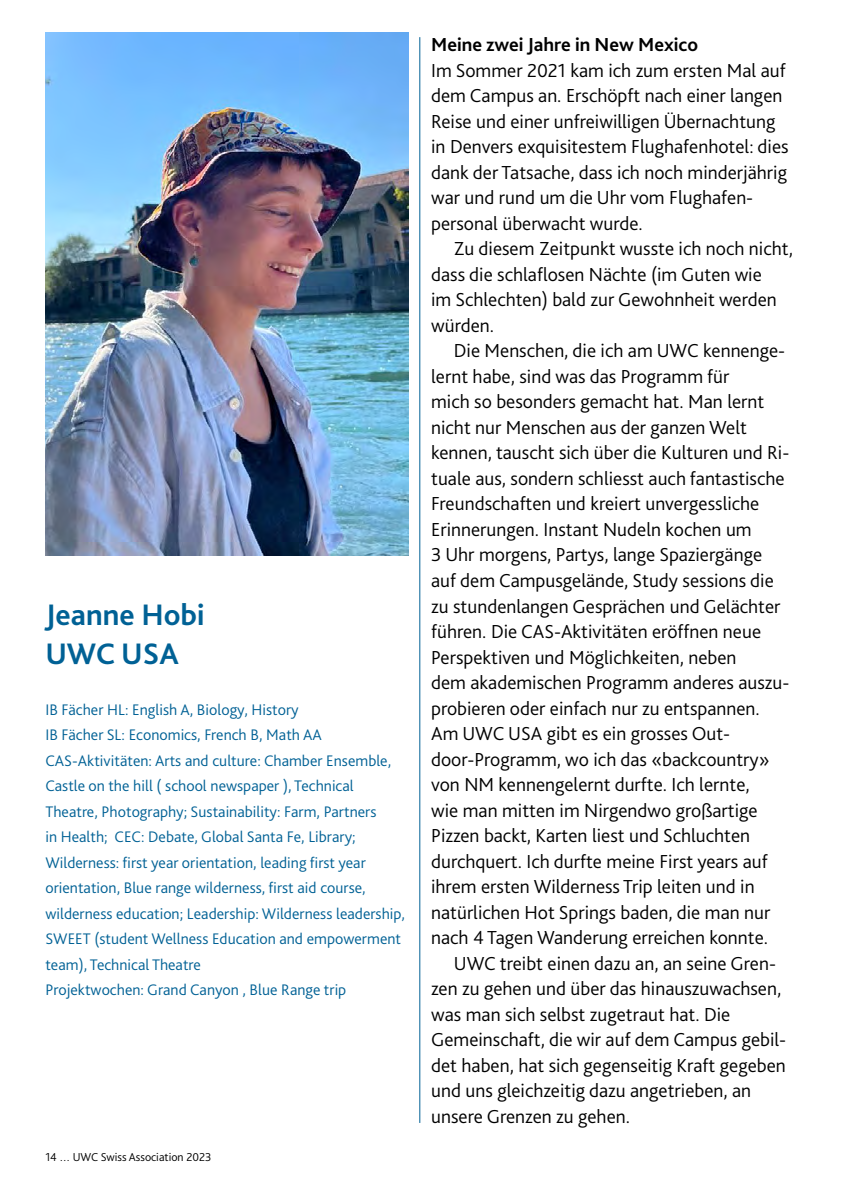
<style>
.page{position:relative;width:868px;height:1191px;background:#fff}
.page>*{position:absolute;margin:0;border:0;box-sizing:border-box;transform-origin:0 0}
.t1{font:700 31px/38.2px "Bliss 2";color:#006195}
.t2{font:300 19.8px/25.6px "Bliss 2";color:#000}
.t3{font:700 19.8px "Bliss 2";color:#000}
.t4{font:300 16px/25.6px "Bliss 2";color:#006195}
.t5{font:300 12px "Bliss 2";color:#000}
</style>
<div class="page">
<hr style="left:419px;top:37px;width:1px;height:1086px;background:#006195">
<img style="left:45px;top:33px;width:363px;height:523px">
<h1 class="t1" style="left:45px;top:595px;width:161px">Jeanne Hobi<br>UWC USA</h1>
<p class="t4" style="left:45px;top:696px;width:361px">IB Fächer HL: English A, Biology, History<br>IB Fächer SL: Economics, French B, Math AA CAS-Aktivitäten: Arts and culture: Chamber Ensemble, Castle on the hill ( school newspaper ), Technical Theatre, Photography; Sustainability: Farm, Partners<br>in Health; CEC: Debate, Global Santa Fe, Library; Wilderness: first year orientation, leading first year orientation, Blue range wilderness, first aid course, wilderness education; Leadership: Wilderness leadership, SWEET (student Wellness Education and empowerment team), Technical Theatre<br>Projektwochen: Grand Canyon , Blue Range trip</p>
<p class="t5" style="left:45px;top:1149px;width:167px">14 … UWC Swiss Association 2023</p>
<p class="t3" style="left:431px;top:32px;width:268px">Meine zwei Jahre in New Mexico</p>
<p class="t2" style="left:431px;top:57px;width:359px">Im Sommer 2021 kam ich zum ersten Mal auf dem Campus an. Erschöpft nach einer langen Reise und einer unfreiwilligen Übernachtung in Denvers exquisitestem Flughafenhotel: dies dank der Tatsache, dass ich noch minderjährig war und rund um die Uhr vom Flughafen&shy;personal überwacht wurde.</p>
<p class="t2" style="left:431px;top:235px;width:363px;text-indent:23px">Zu diesem Zeitpunkt wusste ich noch nicht, dass die schlaflosen Nächte (im Guten wie<br>im Schlechten) bald zur Gewohnheit werden würden.</p>
<p class="t2" style="left:431px;top:337px;width:360px;text-indent:23px">Die Menschen, die ich am UWC kennenge&shy;lernt habe, sind was das Programm für<br>mich so besonders gemacht hat. Man lernt nicht nur Menschen aus der ganzen Welt kennen, tauscht sich über die Kulturen und Ri&shy;tuale aus, sondern schliesst auch fantastische Freundschaften und kreiert unvergessliche Erinnerungen. Instant Nudeln kochen um<br>3 Uhr morgens, Partys, lange Spaziergänge auf dem Campusgelände, Study sessions die zu stundenlangen Gesprächen und Gelächter führen. Die CAS-Aktivitäten eröffnen neue Perspektiven und Möglichkeiten, neben<br>dem akademischen Programm anderes auszu&shy;probieren oder einfach nur zu entspannen.<br>Am UWC USA gibt es ein grosses Out&shy;door-Programm, wo ich das «backcountry» von NM kennengelernt durfte. Ich lernte,<br>wie man mitten im Nirgendwo großartige Pizzen backt, Karten liest und Schluchten durchquert. Ich durfte meine First years auf ihrem ersten Wilderness Trip leiten und in natürlichen Hot Springs baden, die man nur nach 4 Tagen Wanderung erreichen konnte.</p>
<p class="t2" style="left:431px;top:950px;width:356px;text-indent:23px">UWC treibt einen dazu an, an seine Gren&shy;zen zu gehen und über das hinauszuwachsen, was man sich selbst zugetraut hat. Die Gemeinschaft, die wir auf dem Campus gebil&shy;det haben, hat sich gegenseitig Kraft gegeben und uns gleichzeitig dazu angetrieben, an unsere Grenzen zu gehen.</p>
</div>
